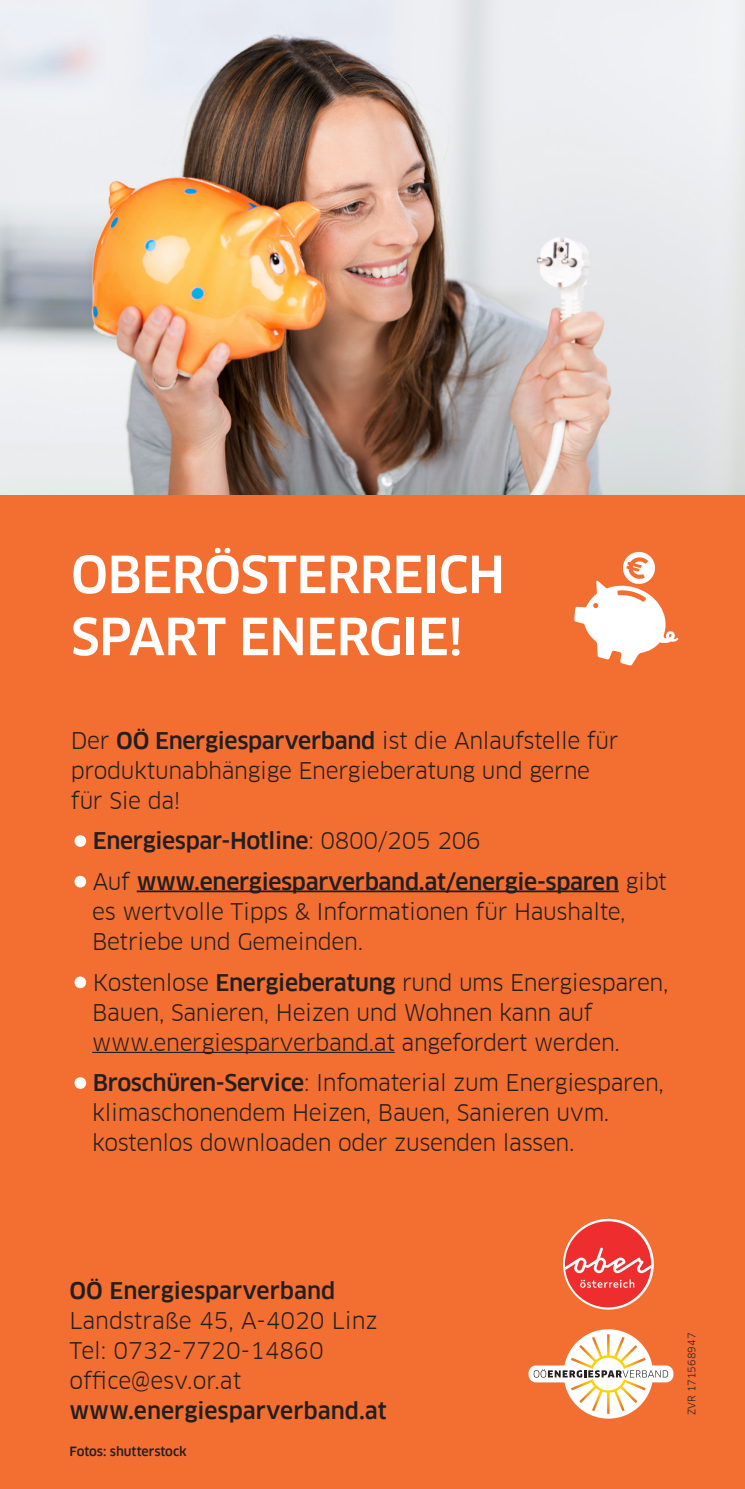
<style>
.page{position:relative;width:745px;height:1489px;background:#fff}
.page>*{position:absolute;margin:0;border:0;box-sizing:border-box;transform-origin:0 0}
.t1{font:500 50px "Clan Offc Pro";letter-spacing:-.015em;color:#fff}
.Paragraph_Style4{font:22.5px/30px "Clan Offc Pro";letter-spacing:-.015em;color:#231f20}
.Paragraph_Style2{font:500 22.5px "Clan Offc Pro";color:#231f20}
.Paragraph_Style2-2{font:22.5px "Clan Offc Pro";color:#231f20}
.t2{font:500 12.5px "Clan Offc Pro";letter-spacing:-.005em;color:#231f20}
.Paragraph_Style2-3{font:10.25px "Clan Offc Pro";color:#231f20}
.s1{font-weight:500}
.s2{font-weight:400}
</style>
<div class="page">
<div style="left:0;top:0;width:744px;height:1488px;background:#f36e31"></div>
<img style="left:0;top:0;width:744px;height:494px">
<svg style="left:574px;top:551px;width:104px;height:114px"></svg>
<hr style="left:137px;top:890px;width:481px;height:2px;background:#231f20">
<hr style="left:92px;top:1051px;width:302px;height:1px;background:#231f20">
<div style="left:74px;top:835px;width:12px;height:11px;background:#fff;border-radius:50%"></div>
<div style="left:74px;top:875px;width:12px;height:12px;background:#fff;border-radius:50%"></div>
<div style="left:74px;top:976px;width:12px;height:12px;background:#fff;border-radius:50%"></div>
<div style="left:74px;top:1077px;width:12px;height:11px;background:#fff;border-radius:50%"></div>
<div style="left:563px;top:1329px;width:89px;height:89px;background:#fff;border-radius:50%"></div>
<svg style="left:528px;top:1365px;width:145px;height:17px"></svg>
<svg style="left:534px;top:1334px;width:133px;height:79px"></svg>
<svg style="left:562px;top:1218px;width:91px;height:91px"></svg>
<div style="left:564px;top:1221px;width:86px;height:86px;background:#ee2d2e;border-radius:50%"></div>
<svg style="left:564px;top:1247px;width:86px;height:40px"></svg>
<p class="t1" style="left:71px;top:545px;width:435px">OBERÖSTERREICH</p>
<p class="t1" style="left:71px;top:607px;width:393px">SPART ENERGIE!</p>
<p class="Paragraph_Style4" style="left:71px;top:725px;width:549px">Der <span class="s1">OÖ Energiesparverband</span> ist die Anlaufstelle für produktunabhängige Energieberatung und gerne für Sie da!</p>
<p class="Paragraph_Style2" style="left:93px;top:827px;width:389px">Energiespar-Hotline<span class="s2">: 0800/205 206</span></p>
<p class="Paragraph_Style4" style="left:92px;top:866px;width:576px">Auf <span class="s1">www.energiesparverband.at/energie-sparen</span> gibt es wertvolle Tipps &amp; Informationen für Haushalte,<br>Betriebe und Gemeinden.</p>
<p class="Paragraph_Style4" style="left:92px;top:967px;width:577px">Kostenlose <span class="s1">Energieberatung</span> rund ums Energiesparen,<br>Bauen, Sanieren, Heizen und Wohnen kann auf www.energiesparverband.at angefordert werden.</p>
<p class="Paragraph_Style4" style="left:92px;top:1067px;width:573px"><span class="s1">Broschüren-Service</span>: Infomaterial zum Energiesparen, klimaschonendem Heizen, Bauen, Sanieren uvm. kostenlos downloaden oder zusenden lassen.</p>
<p class="Paragraph_Style2" style="left:69px;top:1276px;width:267px">OÖ Energiesparverband</p>
<p class="Paragraph_Style2-2" style="left:69px;top:1306px;width:310px">Landstraße 45, A-4020 Linz</p>
<p class="Paragraph_Style4" style="left:69px;top:1334px;width:255px">Tel: 0732-7720-14860 office@esv.or.at</p>
<p class="Paragraph_Style2" style="left:69px;top:1396px;width:319px">www.energiesparverband.at</p>
<p class="t2" style="left:69px;top:1444px;width:119px">Fotos: shutterstock</p>
<p class="Paragraph_Style2-3" style="left:685px;top:1415px;width:84px;rotate:-90deg">ZVR 171568947</p>
</div>
